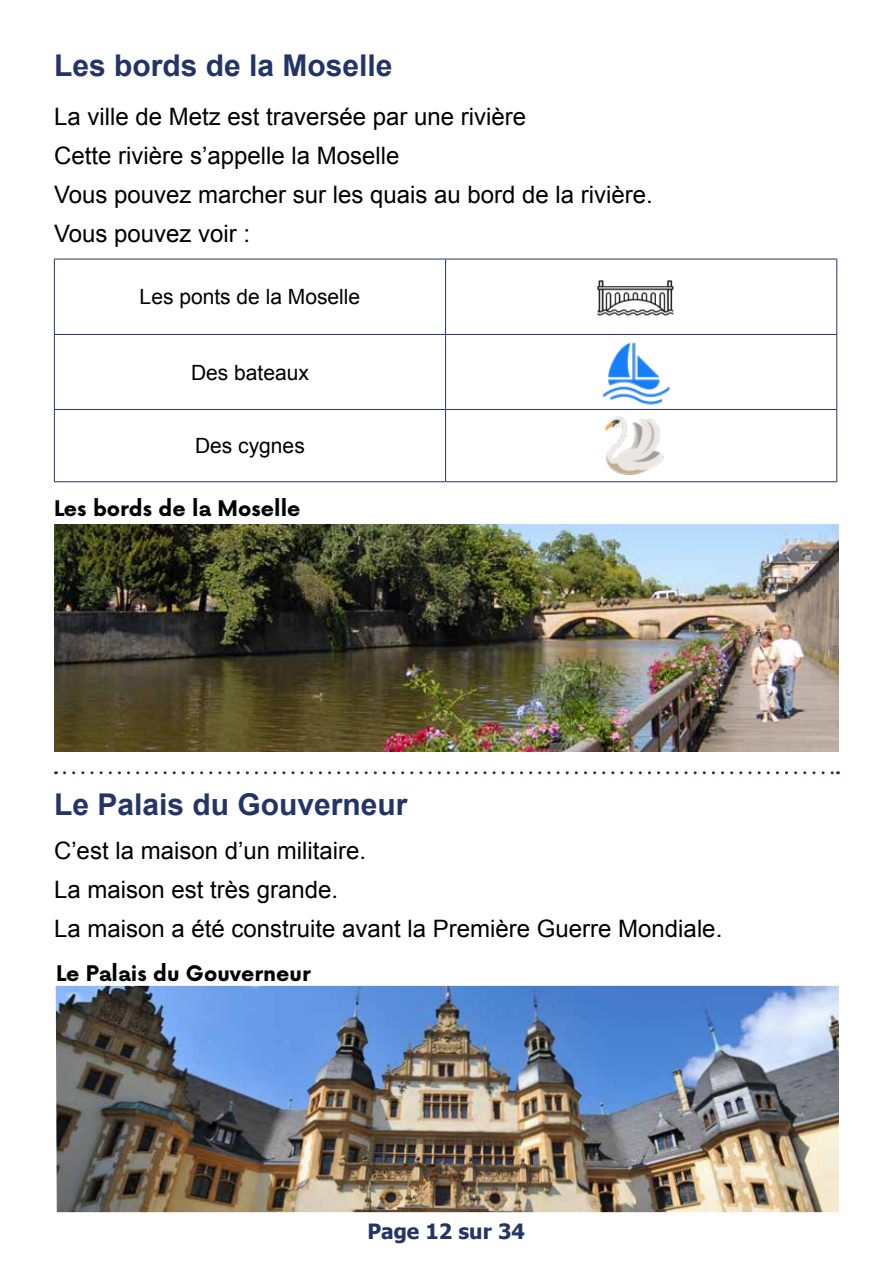
<style>
.page{position:relative;width:893px;height:1263px;background:#fff}
.page>*{position:absolute;margin:0;border:0;box-sizing:border-box;transform-origin:0 0}
.t1{font:700 30px "Arial";color:#233567}
.t2{font:24px/39px "Arial";color:#000}
.t3{font:700 21px "Now Alt";color:#000}
.t4{font:21px "Arial";color:#000}
.t5{font:700 21px "Tahoma";color:#233565}
</style>
<div class="page">
<img style="left:54px;top:525px;width:785px;height:226px">
<img style="left:56px;top:986px;width:783px;height:226px">
<svg style="left:64px;top:771px;width:774px;height:3px"></svg>
<img style="left:605px;top:416px;width:59px;height:59px">
<img style="left:602px;top:342px;width:68px;height:63px">
<hr style="left:54px;top:259px;width:392px;height:1px;background:#233565">
<hr style="left:54px;top:259px;width:1px;height:75px;background:#233565">
<hr style="left:446px;top:259px;width:391px;height:1px;background:#233565">
<hr style="left:445px;top:259px;width:1px;height:75px;background:#233565">
<hr style="left:836px;top:259px;width:1px;height:75px;background:#233565">
<hr style="left:54px;top:334px;width:392px;height:1px;background:#233565">
<hr style="left:54px;top:335px;width:1px;height:74px;background:#233565">
<hr style="left:446px;top:334px;width:391px;height:1px;background:#233565">
<hr style="left:445px;top:335px;width:1px;height:74px;background:#233565">
<hr style="left:836px;top:335px;width:1px;height:74px;background:#233565">
<hr style="left:54px;top:409px;width:392px;height:1px;background:#233565">
<hr style="left:54px;top:410px;width:1px;height:71px;background:#233565">
<hr style="left:446px;top:409px;width:391px;height:1px;background:#233565">
<hr style="left:445px;top:410px;width:1px;height:71px;background:#233565">
<hr style="left:836px;top:410px;width:1px;height:71px;background:#233565">
<hr style="left:54px;top:481px;width:392px;height:1px;background:#233565">
<hr style="left:446px;top:481px;width:391px;height:1px;background:#233565">
<img style="left:593px;top:258px;width:84px;height:58px">
<p class="t1" style="left:54px;top:45px;width:340px">Les bords de la Moselle</p>
<p class="t2" style="left:54px;top:97px;width:600px">La ville de Metz est traversée par une rivière<br>Cette rivière s’appelle la Moselle<br>Vous pouvez marcher sur les quais au bord de la rivière.<br>Vous pouvez voir :</p>
<p class="t4" style="left:140px;top:283px;width:222px">Les ponts de la Moselle</p>
<p class="t4" style="left:191px;top:358px;width:119px">Des bateaux</p>
<p class="t4" style="left:195px;top:432px;width:111px">Des cygnes</p>
<p class="t3" style="left:54px;top:493px;width:248px">Les bords de la Moselle</p>
<p class="t1" style="left:54px;top:785px;width:355px">Le Palais du Gouverneur</p>
<p class="t2" style="left:54px;top:831px;width:670px">C’est la maison d’un militaire.<br>La maison est très grande.<br>La maison a été construite avant la Première Guerre Mondiale.</p>
<p class="t3" style="left:56px;top:957px;width:256px">Le Palais du Gouverneur</p>
<p class="t5" style="left:367px;top:1216px;width:159px">Page 12 sur 34</p>
</div>
